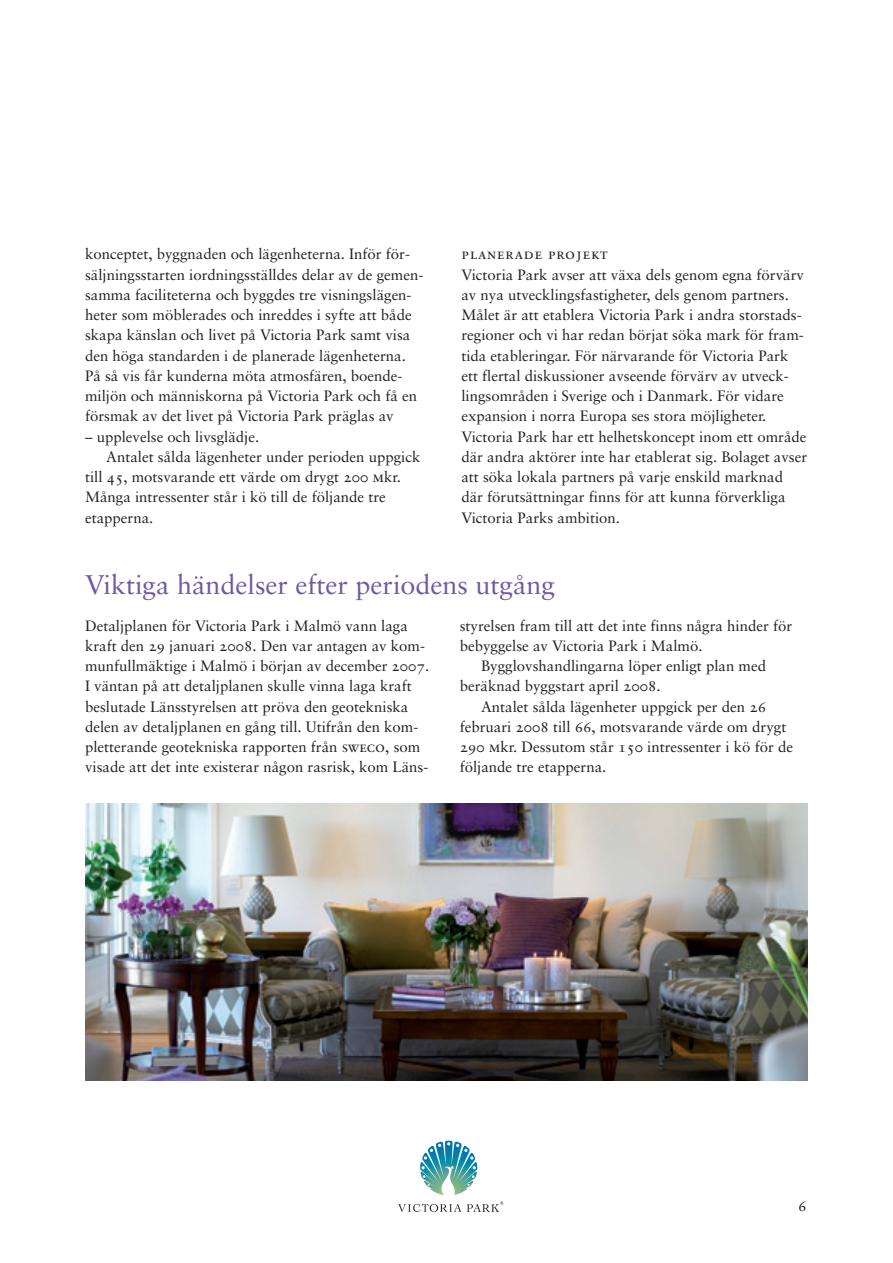
<style>
.page{position:relative;width:893px;height:1263px;background:#fff}
.page>*{position:absolute;margin:0;border:0;box-sizing:border-box;transform-origin:0 0}
.t1{font:27px "Sabon";color:#6e59a5}
.t2{font:15px/20.2px "Sabon";color:#231f20}
.t3{font:15px "Sabon Roman SC";letter-spacing:.055em;color:#231f20}
.s1{font-family:"Sabon Roman SC"}
</style>
<div class="page">
<svg style="left:398px;top:1201px;width:105px;height:11px"></svg>
<svg style="left:420px;top:1140px;width:57px;height:55px"></svg>
<img style="left:85px;top:804px;width:723px;height:276px">
<p class="t2" style="left:85px;top:245px;width:340px">konceptet, byggnaden och lägenheterna. Inför för&shy;säljningsstarten iordningsställdes delar av de gemen&shy;samma faciliteterna och byggdes tre visningslägen&shy;heter som möblerades och inreddes i syfte att både skapa känslan och livet på Victoria Park samt visa den höga standarden i de planerade lägenheterna.<br>På så vis får kunderna möta atmosfären, boende&shy;miljön och människorna på Victoria Park och få en försmak av det livet på Victoria Park präglas av</p>
<p class="t2" style="left:85px;top:428px;width:176px">– upplevelse och livsglädje.</p>
<p class="t2" style="left:106px;top:448px;width:316px">Antalet sålda lägenheter under perioden uppgick</p>
<p class="t2" style="left:85px;top:468px;width:317px">till <span class="s1">45</span>, motsvarande ett värde om drygt <span class="s1">200 m</span>kr.</p>
<p class="t2" style="left:85px;top:488px;width:302px">Många intressenter står i kö till de följande tre</p>
<p class="t2" style="left:85px;top:509px;width:70px">etapperna.</p>
<p class="t3" style="left:461px;top:248px;width:148px">planerade projekt</p>
<p class="t2" style="left:461px;top:266px;width:347px">Victoria Park avser att växa dels genom egna förvärv av nya utvecklingsfastigheter, dels genom partners.<br>Målet är att etablera Victoria Park i andra storstads&shy;regioner och vi har redan börjat söka mark för fram&shy;tida etableringar. För närvarande för Victoria Park ett flertal diskussioner avseende förvärv av utveck&shy;lingsområden i Sverige och i Danmark. För vidare expansion i norra Europa ses stora möjligheter.<br>Victoria Park har ett helhetskoncept inom ett område där andra aktörer inte har etablerat sig. Bolaget avser att söka lokala partners på varje enskild marknad där förutsättningar finns för att kunna förverkliga Victoria Parks ambition.</p>
<h1 class="t1" style="left:85px;top:573px;width:471px">Viktiga händelser efter periodens utgång</h1>
<p class="t2" style="left:85px;top:616px;width:346px">Detaljplanen för Victoria Park i Malmö vann laga kraft den <span class="s1">29</span> januari <span class="s1">2008</span>. Den var antagen av kom&shy;munfullmäktige i Malmö i början av december <span class="s1">2007</span>.<br>I väntan på att detaljplanen skulle vinna laga kraft beslutade Länsstyrelsen att pröva den geotekniska delen av detaljplanen en gång till. Utifrån den kom&shy;pletterande geotekniska rapporten från <span class="s1">sweco</span>, som visade att det inte existerar någon rasrisk, kom Läns-</p>
<p class="t2" style="left:460px;top:616px;width:334px">styrelsen fram till att det inte finns några hinder för</p>
<p class="t2" style="left:460px;top:637px;width:244px">bebyggelse av Victoria Park i Malmö.</p>
<p class="t2" style="left:481px;top:657px;width:287px">Bygglovshandlingarna löper enligt plan med</p>
<p class="t2" style="left:460px;top:677px;width:202px">beräknad byggstart april <span class="s1">2008</span>.</p>
<p class="t2" style="left:481px;top:697px;width:286px">Antalet sålda lägenheter uppgick per den <span class="s1">26</span></p>
<p class="t2" style="left:460px;top:718px;width:328px">februari <span class="s1">2008</span> till <span class="s1">66</span>, motsvarande värde om drygt</p>
<p class="t2" style="left:460px;top:738px;width:335px"><span class="s1">290 m</span>kr. Dessutom står <span class="s1">150</span> intressenter i kö för de</p>
<p class="t2" style="left:460px;top:758px;width:148px">följande tre etapperna.</p>
<p class="t3" style="left:798px;top:1200px;width:10px">6</p>
</div>
